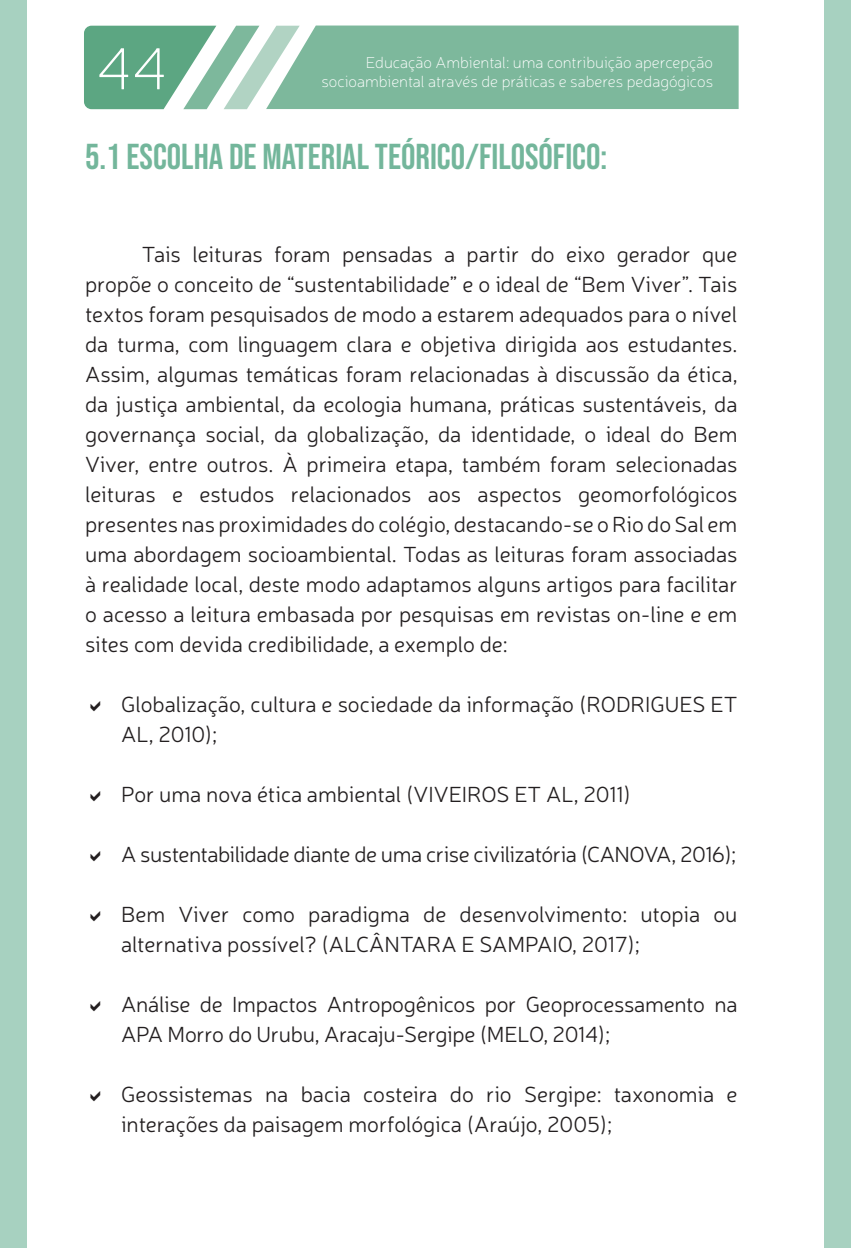
<style>
.page{position:relative;width:851px;height:1248px;background:#fff}
.page>*{position:absolute;margin:0;border:0;box-sizing:border-box;transform-origin:0 0}
.t1{font:100 60px "Neris";color:#fff}
.t2{font:36px "Bebas Neue";color:#73b69b}
.t3{font:300 22px/30px "Neris";letter-spacing:-.01em;color:#231f20}
.t4{font:100 16px/19.2px "Neris";color:#fff;text-align:right}
</style>
<div class="page">
<svg style="left:84px;top:26px;width:654px;height:83px;background:#84bba1"></svg>
<div style="left:0;top:0;width:26px;height:1247px;background:#a7d1c0"></div>
<div style="left:824px;top:0;width:26px;height:1247px;background:#a7d1c0"></div>
<h1 class="t1" style="left:96px;top:32px;width:73px">44</h1>
<p class="t4" style="left:321px;top:52px;width:393px">Educação Ambiental: uma contribuição apercepção socioambiental através de práticas e saberes pedagógicos</p>
<h2 class="t2" style="left:85px;top:136px;width:523px">5.1 ESCOLHA DE MATERIAL TEÓRICO/FILOSÓFICO:</h2>
<p class="t3" style="left:85px;top:238px;width:654px;text-align:justify;text-indent:57px">Tais leituras foram pensadas a partir do eixo gerador que propõe o conceito de “sustentabilidade” e o ideal de “Bem Viver”. Tais textos foram pesquisados de modo a estarem adequados para o nível da turma, com linguagem clara e objetiva dirigida aos estudantes.<br>Assim, algumas temáticas foram relacionadas à discussão da ética, da justiça ambiental, da ecologia humana, práticas sustentáveis, da governança social, da globalização, da identidade, o ideal do Bem Viver, entre outros. À primeira etapa, também foram selecionadas leituras e estudos relacionados aos aspectos geomorfológicos presentes nas proximidades do colégio, destacando-se o Rio do Sal em uma abordagem socioambiental. Todas as leituras foram associadas à realidade local, deste modo adaptamos alguns artigos para facilitar o acesso a leitura embasada por pesquisas em revistas on-line e em sites com devida credibilidade, a exemplo de:</p>
<p class="t3" style="left:121px;top:688px;width:617px">Globalização, cultura e sociedade da informação (RODRIGUES ET<br>AL, 2010);</p>
<p class="t3" style="left:121px;top:778px;width:511px">Por uma nova ética ambiental (VIVEIROS ET AL, 2011)</p>
<p class="t3" style="left:121px;top:838px;width:616px">A sustentabilidade diante de uma crise civilizatória (CANOVA, 2016);</p>
<p class="t3" style="left:121px;top:898px;width:617px">Bem Viver como paradigma de desenvolvimento: utopia ou alternativa possível? (ALCÂNTARA E SAMPAIO, 2017);</p>
<p class="t3" style="left:121px;top:988px;width:618px">Análise de Impactos Antropogênicos por Geoprocessamento na<br>APA Morro do Urubu, Aracaju-Sergipe (MELO, 2014);</p>
<p class="t3" style="left:121px;top:1078px;width:618px">Geossistemas na bacia costeira do rio Sergipe: taxonomia e interações da paisagem morfológica (Araújo, 2005);</p>
</div>
